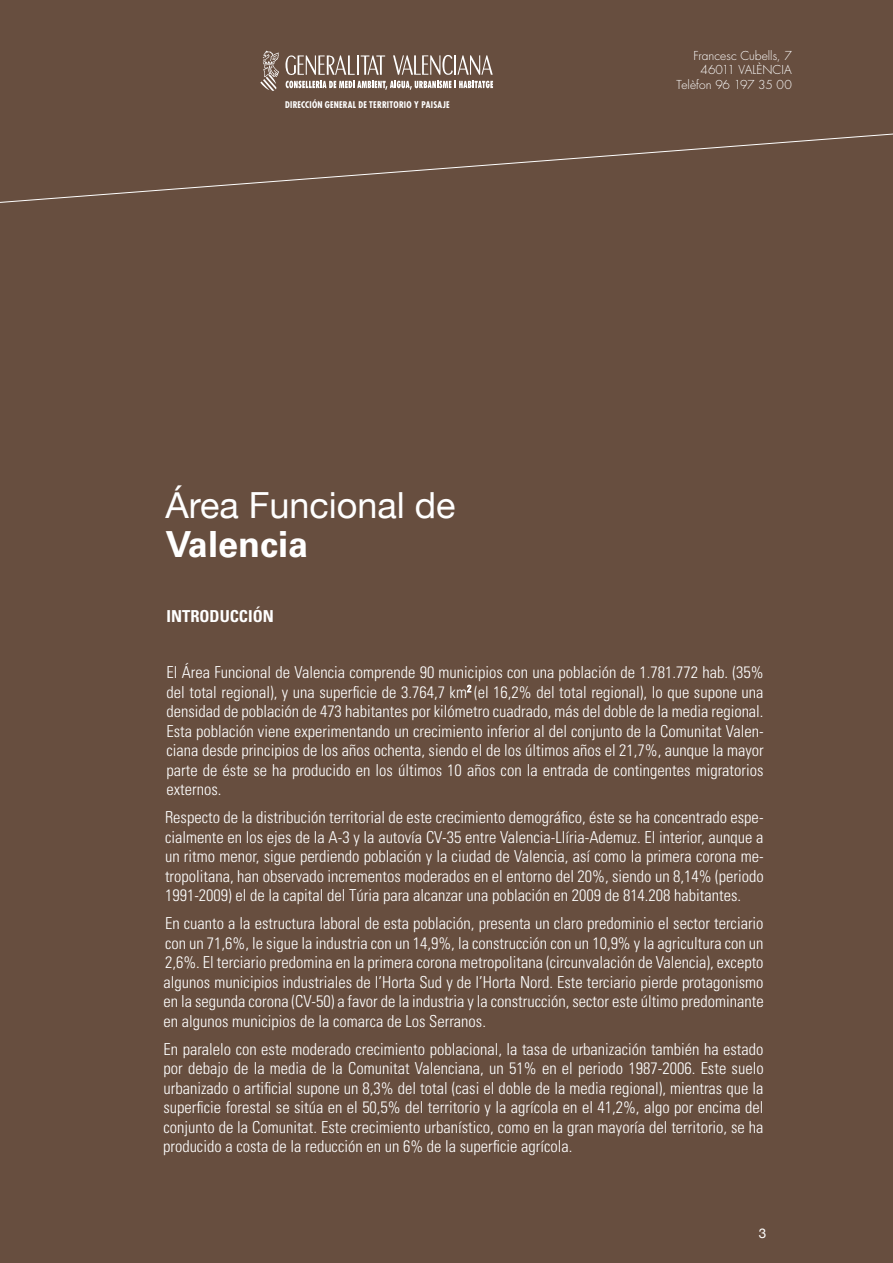
<style>
.page{position:relative;width:893px;height:1263px;background:#674e3f}
.page>*{position:absolute;margin:0;border:0;box-sizing:border-box;transform-origin:0 0}
.txt_general_BOLD{font:36px "Helvetica Neue";color:#fff}
.txt_general_BOLD-2{font:700 36px "Univers";color:#fff}
._02_Areas_TXT{font:300 condensed 16.5px/19.5px "Univers";color:#fff;text-align:justify}
._02_Areas_TXT-2{font:700 condensed 16.5px "Univers";color:#fff}
.t1{font:13.5px "Helvetica Neue";color:#fff}
.t2{font:300 12px/14.4px "Futura";letter-spacing:.005em;color:#fff;text-align:right}
.t3{font:700 condensed 9px "Futura";letter-spacing:.025em;color:#fff}
</style>
<div class="page">
<svg style="left:0;top:133px;width:893px;height:70px"></svg>
<svg style="left:260px;top:51px;width:19px;height:40px"></svg>
<svg style="left:285px;top:55px;width:208px;height:35px"></svg>
<svg style="left:467px;top:685px;width:4px;height:7px"></svg>
<p class="t3" style="left:285px;top:99px;width:166px">DIRECCIÓN GENERAL DE TERRITORIO Y PAISAJE</p>
<p class="txt_general_BOLD" style="left:165px;top:483px;width:292px">Área Funcional de</p>
<p class="txt_general_BOLD-2" style="left:165px;top:523px;width:144px">Valencia</p>
<p class="_02_Areas_TXT-2" style="left:167px;top:606px;width:109px">INTRODUCCIÓN</p>
<p class="t2" style="left:677px;top:49px;width:117px">Francesc Cubells, 7<br>46011 Valènc ia<br>Telèfon 96 197 35 00</p>
<p class="_02_Areas_TXT" style="left:167px;top:662px;width:599px">El Área Funcional de Valencia comprende 90 municipios con una población de 1.781.772 hab. (35% del total regional), y una superficie de 3.764,7 km<sup>2</sup> (el 16,2% del total regional), lo que supone una densidad de población de 473 habitantes por kilómetro cuadrado, más del doble de la media regional.<br>Esta población viene experimentando un crecimiento inferior al del conjunto de la Comunitat Valen&shy;ciana desde principios de los años ochenta, siendo el de los últimos años el 21,7%, aunque la mayor parte de éste se ha producido en los últimos 10 años con la entrada de contingentes migratorios externos.</p>
<p class="_02_Areas_TXT" style="left:165px;top:807px;width:600px">Respecto de la distribución territorial de este crecimiento demográfico, éste se ha concentrado espe&shy;cialmente en los ejes de la A-3 y la autovía CV-35 entre Valencia-Llíria-Ademuz. El interior, aunque a un ritmo menor, sigue perdiendo población y la ciudad de Valencia, así como la primera corona me&shy;tropolitana, han observado incrementos moderados en el entorno del 20%, siendo un 8,14% (periodo 1991-2009) el de la capital del Túria para alcanzar una población en 2009 de 814.208 habitantes.</p>
<p class="_02_Areas_TXT" style="left:164px;top:913px;width:602px">En cuanto a la estructura laboral de esta población, presenta un claro predominio el sector terciario con un 71,6%, le sigue la industria con un 14,9%, la construcción con un 10,9% y la agricultura con un 2,6%. El terciario predomina en la primera corona metropolitana (circunvalación de Valencia), excepto algunos municipios industriales de l’Horta Sud y de l’Horta Nord. Este terciario pierde protagonismo en la segunda corona (CV-50) a favor de la industria y la construcción, sector este último predominante en algunos municipios de la comarca de Los Serranos.</p>
<p class="_02_Areas_TXT" style="left:163px;top:1039px;width:602px">En paralelo con este moderado crecimiento poblacional, la tasa de urbanización también ha estado por debajo de la media de la Comunitat Valenciana, un 51% en el periodo 1987-2006. Este suelo urbanizado o artificial supone un 8,3% del total (casi el doble de la media regional), mientras que la superficie forestal se sitúa en el 50,5% del territorio y la agrícola en el 41,2%, algo por encima del conjunto de la Comunitat. Este crecimiento urbanístico, como en la gran mayoría del territorio, se ha producido a costa de la reducción en un 6% de la superficie agrícola.</p>
<p class="t1" style="left:759px;top:1225px;width:9px">3</p>
</div>
